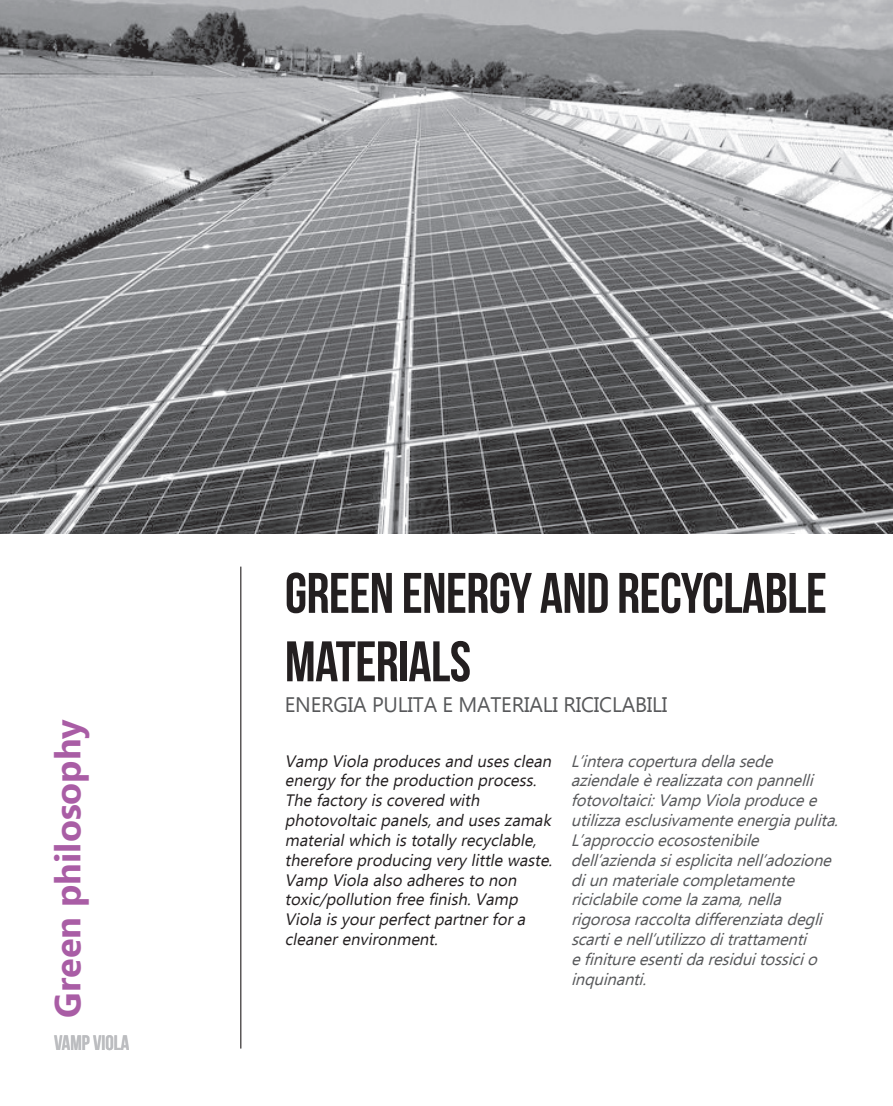
<style>
.page{position:relative;width:893px;height:1106px;background:#fff}
.page>*{position:absolute;margin:0;border:0;box-sizing:border-box;transform-origin:0 0}
.t1{font:57px/68.4px "Bebas Neue";letter-spacing:-.01em;color:#231f20}
.t2{font:700 36px "Ebrima";color:#a95da5}
.t3{font:21px "Ebrima";letter-spacing:-.01em;color:#57585a}
.t4{font:21px "Bebas Neue";color:#bcbdc0}
.t5{font:italic 16.5px/19.8px "Ebrima";color:#57585a}
.t6{font:italic 16.5px/19.8px "Ebrima";color:#231f20}
</style>
<div class="page">
<img style="left:0;top:0;width:893px;height:534px">
<hr style="left:240px;top:566px;width:1px;height:482px;background:#231f20">
<h2 class="t2" style="left:41px;top:1017px;width:300px;rotate:-90deg">Green philosophy</h2>
<p class="t4" style="left:54px;top:1031px;width:77px">VAMP VIOLA</p>
<h1 class="t1" style="left:285px;top:558px;width:544px">GREEN ENERGY AND RECYCLABLE<br>MATERIALS</h1>
<p class="t3" style="left:285px;top:689px;width:384px">ENERGIA PULITA E MATERIALI RICICLABILI</p>
<p class="t6" style="left:285px;top:752px;width:273px">Vamp Viola producesand usesclean energyforthe production process.<br>The factoryiscovered with photovoltaicpanels,and useszamak materialwhich istotallyrecyclable, therefore producing verylittle waste.<br>Vamp Viola also adheresto non toxic/pollution free finish.Vamp Viola isyourperfectpartnerfora cleanerenvironment.</p>
<p class="t5" style="left:571px;top:752px;width:275px">L’interacoperturadellasede aziendaleèrealizzataconpannelli fotovoltaici:VampViolaproducee utilizzaesclusivamenteenergiapulita.<br>L’approccioecosostenibile dell’aziendasiesplicitanell’adozione diunmaterialecompletamente riciclabilecomelazama,nella rigorosaraccoltadifferenziatadegli scartienell’utilizzoditrattamenti efinitureesentidaresiduitossicio inquinanti.</p>
</div>
